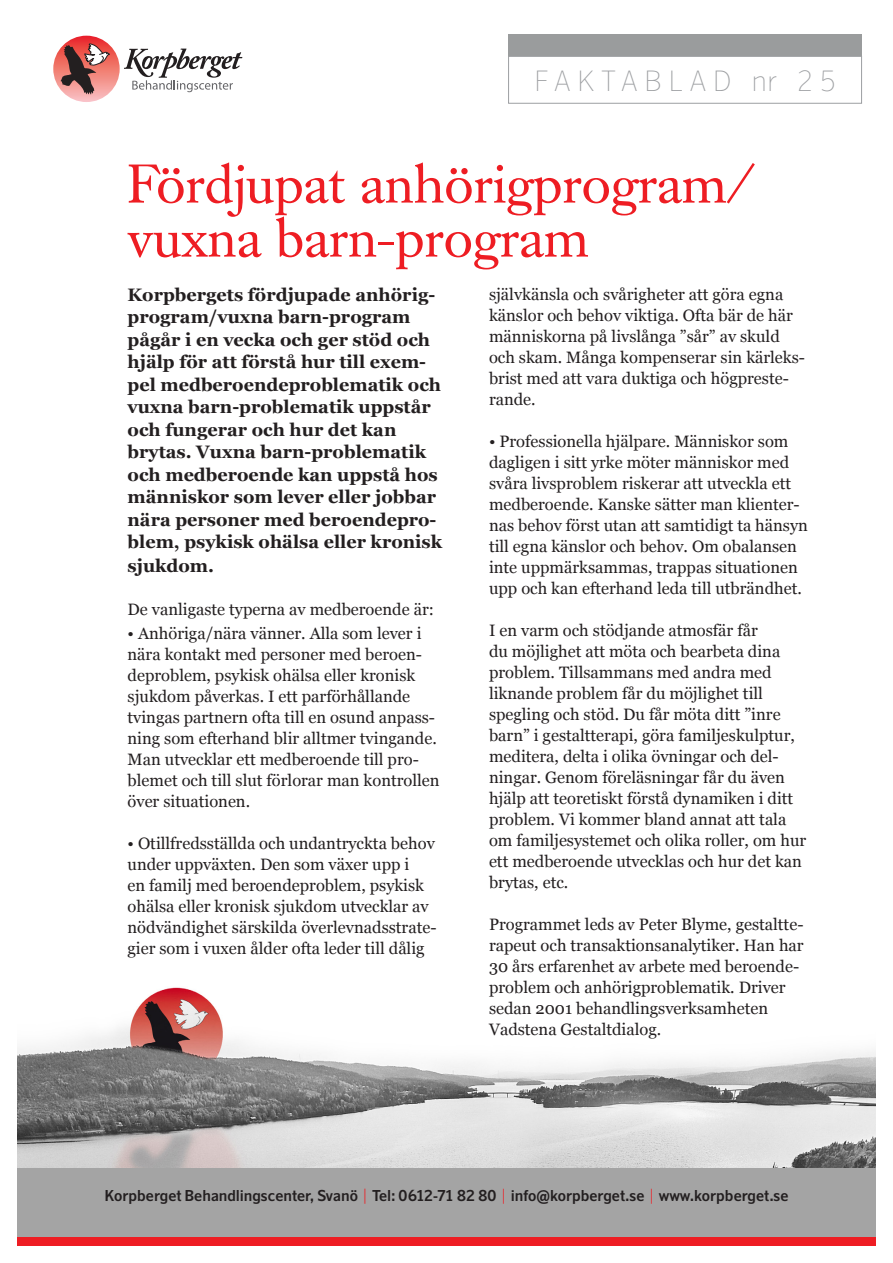
<style>
.page{position:relative;width:893px;height:1263px;background:#fff}
.page>*{position:absolute;margin:0;border:0;box-sizing:border-box;transform-origin:0 0}
.t1{font:54px/54px "Caslon Book BE";color:#ee1d23}
.t2{font:200 27.9px "Scandinavian";letter-spacing:.26em;color:#9d9fa2}
.t3{font:700 18px/22.6px "Georgia";color:#231f20}
.t4{font:16.5px/21px "Georgia";color:#231f20}
.t5{font:700 15px "Scandinavian";color:#231f20}
.s1{font-weight:300;font-size:15.15px;color:#ee1d23}
.s2{font-weight:300;color:#ee1d23}
</style>
<div class="page">
<img style="left:17px;top:987px;width:859px;height:181px">
<div style="left:17px;top:1168px;width:859px;height:74px;background:#a4a4a4"></div>
<div style="left:17px;top:1237px;width:859px;height:9px;background:#ee1d23"></div>
<svg style="left:53px;top:36px;width:67px;height:66px"></svg>
<svg style="left:61px;top:44px;width:49px;height:51px;background:#aa6864"></svg>
<svg style="left:124px;top:49px;width:118px;height:43px"></svg>
<div style="left:508px;top:56px;width:354px;height:48px;border:1px solid #9d9fa2"></div>
<div style="left:508px;top:34px;width:354px;height:22px;background:#9a9c9d"></div>
<p class="t2" style="left:535px;top:64px;width:302px">FAKTABLAD nr 25</p>
<p class="t1" style="left:128px;top:159px;width:629px">Fördjupat anhörigprogram/ vuxna barn-program</p>
<p class="t3" style="left:128px;top:282px;width:316px">Korpbergets fördjupade anhörig&shy;program/vuxna barn-program pågår i en vecka och ger stöd och hjälp för att förstå hur till exem&shy;pel medberoendeproblematik och vuxna barn-problematik uppstår och fungerar och hur det kan brytas. Vuxna barn-problematik och medberoende kan uppstå hos människor som lever eller jobbar nära personer med beroendepro&shy;blem, psykisk ohälsa eller kronisk sjukdom.</p>
<p class="t4" style="left:128px;top:598px;width:308px">De vanligaste typerna av medberoende är:</p>
<p class="t4" style="left:128px;top:622px;width:314px">• Anhöriga/nära vänner. Alla som lever i nära kontakt med personer med beroen&shy;deproblem, psykisk ohälsa eller kronisk sjukdom påverkas. I ett parförhållande tvingas partnern ofta till en osund anpass&shy;ning som efterhand blir alltmer tvingande.<br>Man utvecklar ett medberoende till pro&shy;blemet och till slut förlorar man kontrollen över situationen.</p>
<p class="t4" style="left:128px;top:832px;width:310px">• Otillfredsställda och undantryckta behov under uppväxten. Den som växer upp i<br>en familj med beroendeproblem, psykisk ohälsa eller kronisk sjukdom utvecklar av nödvändighet särskilda överlevnadsstrate&shy;gier som i vuxen ålder ofta leder till dålig</p>
<p class="t4" style="left:489px;top:283px;width:318px">självkänsla och svårigheter att göra egna känslor och behov viktiga. Ofta bär de här människorna på livslånga ”sår” av skuld och skam. Många kompenserar sin kärleks&shy;brist med att vara duktiga och högpreste&shy;rande.</p>
<p class="t4" style="left:489px;top:430px;width:320px">• Professionella hjälpare. Människor som dagligen i sitt yrke möter människor med svåra livsproblem riskerar att utveckla ett medberoende. Kanske sätter man klienter&shy;nas behov först utan att samtidigt ta hänsyn till egna känslor och behov. Om obalansen inte uppmärksammas, trappas situationen upp och kan efterhand leda till utbrändhet.</p>
<p class="t4" style="left:489px;top:619px;width:319px">I en varm och stödjande atmosfär får<br>du möjlighet att möta och bearbeta dina problem. Tillsammans med andra med liknande problem får du möjlighet till spegling och stöd. Du får möta ditt ”inre barn” i gestaltterapi, göra familjeskulptur, meditera, delta i olika övningar och del&shy;ningar. Genom föreläsningar får du även hjälp att teoretiskt förstå dynamiken i ditt problem. Vi kommer bland annat att tala om familjesystemet och olika roller, om hur ett medberoende utvecklas och hur det kan brytas, etc.</p>
<p class="t4" style="left:489px;top:913px;width:316px">Programmet leds av Peter Blyme, gestaltte&shy;rapeut och transaktionsanalytiker. Han har 30 års erfarenhet av arbete med beroende&shy;problem och anhörigproblematik. Driver sedan 2001 behandlingsverksamheten Vadstena Gestaltdialog.</p>
<p class="t5" style="left:104px;top:1186px;width:686px">Korpberget Behandlingscenter, Svanö <span class="s1">|</span> Tel: 0612-71 82 80 <span class="s2">|</span> info@korpberget.se <span class="s2">|</span> www.korpberget.se</p>
</div>
